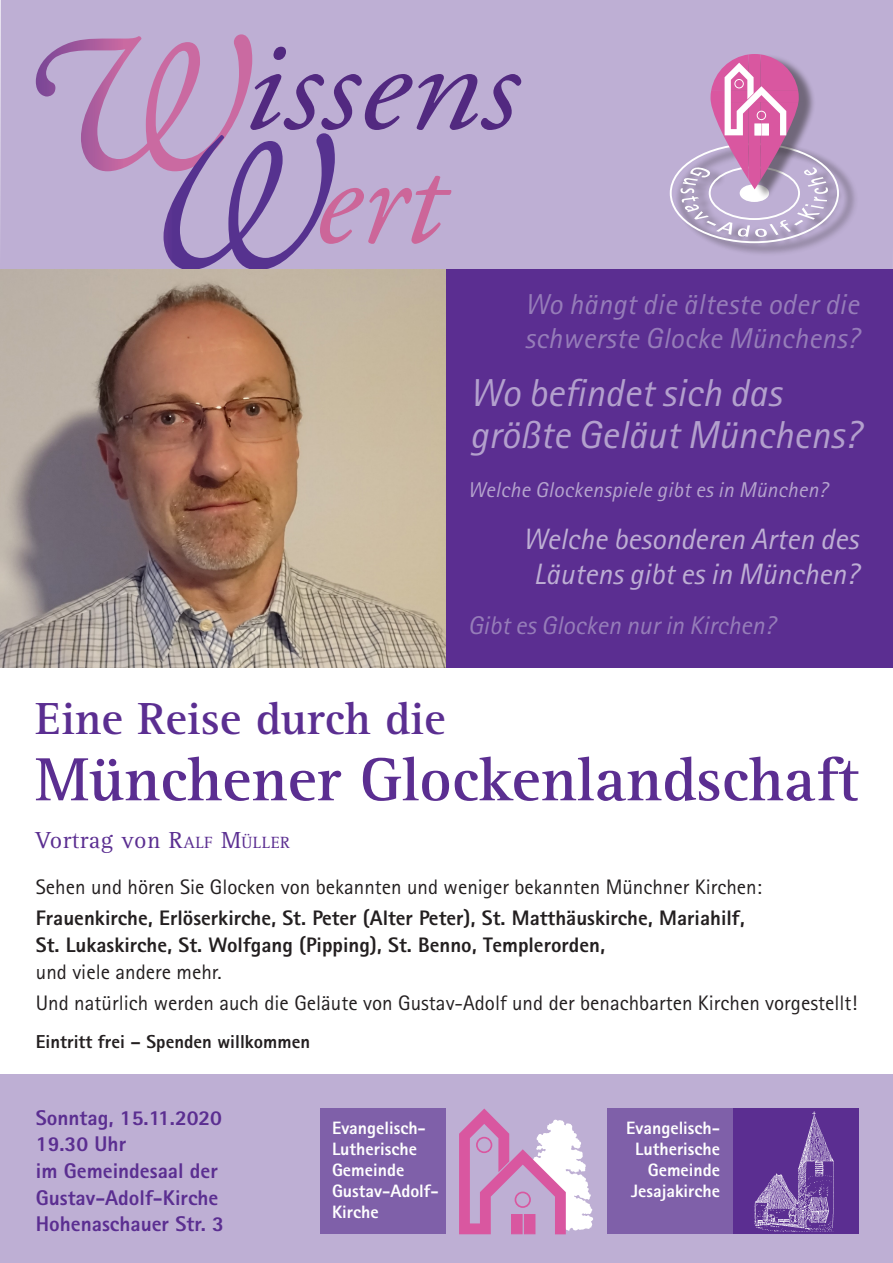
<style>
.page{position:relative;width:893px;height:1263px;background:#fff}
.page>*{position:absolute;margin:0;border:0;box-sizing:border-box;transform-origin:0 0}
.t1{font:italic 132.6px "Adobe Garamond Pro";color:#522980;scale:1.08 1}
.t2{font:italic 132.6px "Adobe Garamond Pro";color:#c69}
.t3{font:700 63px "AT Rotis Serif";color:#5b2e91}
.t4{font:700 46.5px "AT Rotis Serif";color:#5b2e91}
.t5{font:italic 39px/42.6px "Rotis Sans Serif";color:#b3a0cd}
.t6{font:italic 29.55px/34.8px "Rotis Sans Serif";color:#beafd4;text-align:center}
.t7{font:italic 28.8px/34px "Rotis Sans Serif";letter-spacing:.01em;color:#967db9}
.t8{font:italic 25.65px "Rotis Sans Serif";color:#967db9}
.t9{font:24px "AT Rotis Serif";letter-spacing:.02em;color:#5b2e91}
.t10{font:italic 21.45px "Rotis Sans Serif";letter-spacing:.01em;color:#b5a4ce}
.t11{font:800 21.3px/26.5px "Rotis Sans Serif";color:#5b2e91}
.t12{font:21px/31.2px "Rotis Sans Serif";color:#231f20}
.t13{font:800 21px/27px "Rotis Sans Serif";color:#231f20}
.t14{font:800 18.75px "Rotis Sans Serif";color:#231f20}
.t15{font:800 17.85px/21px "Rotis Sans Serif";color:#fff}
.s1{font-style:inherit}
.s2{font-size:16.8px}
</style>
<div class="page">
<div style="left:0;top:0;width:893px;height:269px;background:#beafd4"></div>
<svg style="left:36px;top:34px;width:299px;height:235px;background:#b49cc8"></svg>
<div style="left:0;top:1074px;width:893px;height:189px;background:#beafd4"></div>
<svg style="left:459px;top:1108px;width:134px;height:126px"></svg>
<div style="left:524px;top:1214px;width:11px;height:20px;background:#d957a0"></div>
<div style="left:511px;top:1214px;width:11px;height:20px;background:#d957a0"></div>
<div style="left:320px;top:1108px;width:126px;height:126px;background:#7f60a9"></div>
<div style="left:733px;top:1108px;width:126px;height:126px;background:#5b2e91"></div>
<div style="left:607px;top:1108px;width:126px;height:126px;background:#7f60a9"></div>
<img style="left:754px;top:1111px;width:79px;height:121px">
<img style="left:0;top:269px;width:446px;height:399px">
<div style="left:676px;top:143px;width:183px;height:114px;background:#231f20;opacity:.5"></div>
<svg style="left:680px;top:54px;width:148px;height:183px;background:#c49dc4"></svg>
<div style="left:762px;top:124px;width:6px;height:11px;background:#fff"></div>
<div style="left:755px;top:124px;width:6px;height:11px;background:#fff"></div>
<div style="left:446px;top:269px;width:447px;height:399px;background:#5b2e91"></div>
<h1 class="t1" style="left:243px;top:7px;width:256px">issens</h1>
<h1 class="t2" style="left:314px;top:120px;width:129px">ert</h1>
<h3 class="t7" style="left:524px;top:288px;width:336px">Wo hängt die älteste oder die schwerste Glocke Münchens?</h3>
<h3 class="t5" style="left:470px;top:372px;width:392px">Wo befindet sich das größte Geläut Münchens?</h3>
<p class="t10" style="left:468px;top:477px;width:361px">Welche Glockenspiele gibt es in München?</p>
<h3 class="t6" style="left:523px;top:522px;width:337px">Welche besonderen Arten des<br>Läutens gibt es in München?</h3>
<p class="t8" style="left:468px;top:610px;width:309px">Gibt es Glocken nur in Kirchen?</p>
<h3 class="t4" style="left:35px;top:691px;width:412px">Eine Reise durch die</h3>
<h2 class="t3" style="left:35px;top:742px;width:825px">Münchener Glockenlandschaft</h2>
<p class="t9" style="left:35px;top:826px;width:256px">Vortrag von <span class="s1">R</span><span class="s2">ALF</span> <span class="s1">M</span><span class="s2">ÜLLER</span></p>
<p class="t12" style="left:36px;top:871px;width:728px">Sehen und hören Sie Glocken von bekannten und weniger bekannten Münchner Kirchen:</p>
<p class="t13" style="left:36px;top:904px;width:710px">Frauenkirche, Erlöserkirche, St. Peter (Alter Peter), St. Matthäuskirche, Mariahilf,<br>St. Lukaskirche, St. Wolfgang (Pipping), St. Benno, Templerorden,</p>
<p class="t12" style="left:36px;top:956px;width:823px">und viele andere mehr.<br>Und natürlich werden auch die Geläute von Gustav-Adolf und der benachbarten Kirchen vorgestellt!</p>
<p class="t14" style="left:36px;top:1030px;width:276px">Eintritt frei – Spenden willkommen</p>
<p class="t11" style="left:36px;top:1104px;width:190px">Sonntag, 15.11.2020<br>19.30 Uhr<br>im Gemeindesaal der<br>Gustav-Adolf-Kirche<br>Hohenaschauer Str. 3</p>
<p class="t15" style="left:332px;top:1117px;width:108px">Evangelisch-<br>Lutherische<br>Gemeinde<br>Gustav-Adolf-<br>Kirche</p>
<p class="t15" style="left:626px;top:1117px;width:95px;text-align:right">Evangelisch-<br>Lutherische<br>Gemeinde<br>Jesajakirche</p>
</div>
